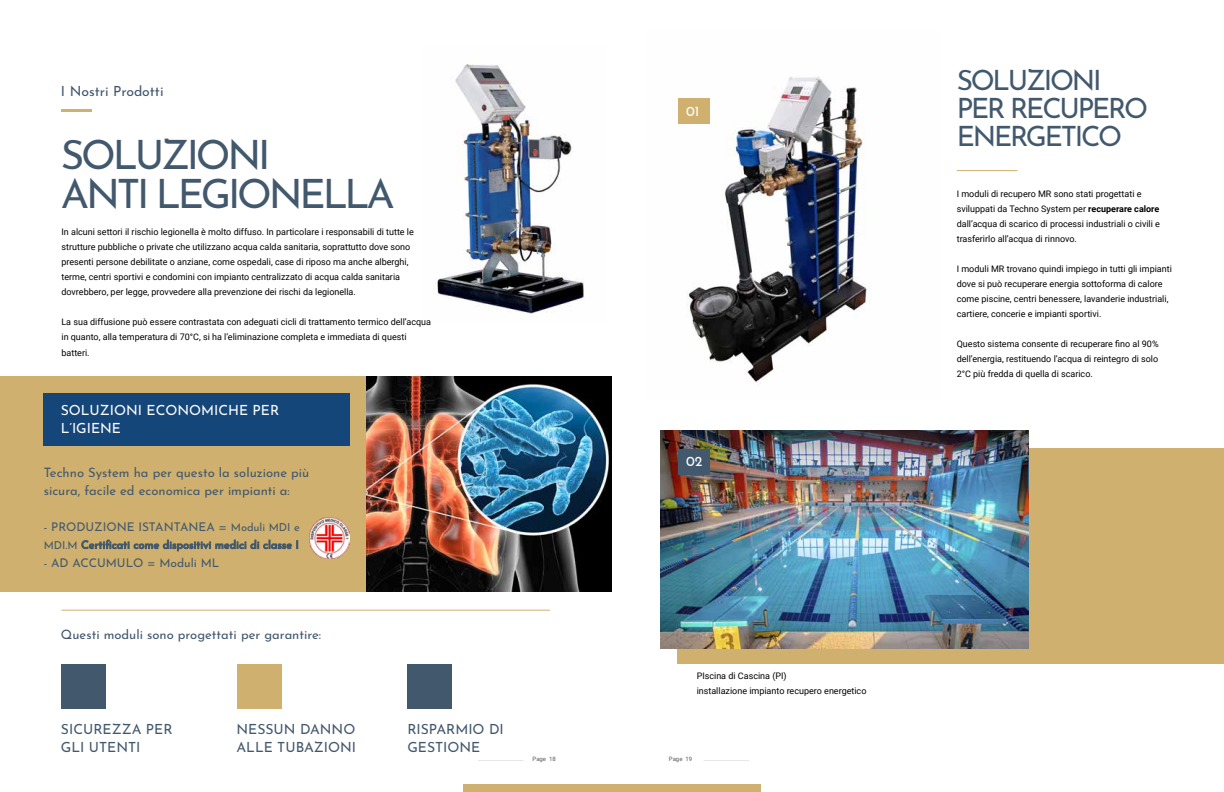
<style>
.page{position:relative;width:1224px;height:792px;background:#fff}
.page>*{position:absolute;margin:0;border:0;box-sizing:border-box;transform-origin:0 0}
.t1{font:40.5px "Josefin Sans";letter-spacing:-.08em;color:#42586d}
.t2{font:28px/28px "Josefin Sans";letter-spacing:-.08em;color:#42586d}
.t3{font:14px/18px "Josefin Sans";color:#42586d}
.t4{font:14px/18px "Josefin Sans";color:#fff}
.t5{font:13px/18px "Josefin Sans";color:#42586d}
.t6{font:12px "Josefin Sans";color:#42586d}
.t7{font:11px "Josefin Sans";color:#42586d}
.t8{font:9px/15px "Roboto";color:#000}
.t9{font:6px "Roboto";color:#58595b}
.s1{font-size:11px}
.s2{font-weight:700}
</style>
<div class="page">
<hr style="left:478px;top:760px;width:46px;height:1px;background:#e6e7e8">
<hr style="left:704px;top:760px;width:45px;height:1px;background:#e6e7e8">
<div style="left:464px;top:784px;width:148px;height:8px;background:#cfb06e"></div>
<div style="left:612px;top:784px;width:148px;height:8px;background:#cfb06e"></div>
<img style="left:678px;top:76px;width:189px;height:306px">
<img style="left:435px;top:64px;width:149px;height:253px">
<div style="left:0;top:377px;width:366px;height:215px;background:#cfb06e"></div>
<div style="left:678px;top:449px;width:546px;height:215px;background:#cfb06e"></div>
<div style="left:44px;top:394px;width:306px;height:52px;background:#154679"></div>
<hr style="left:61px;top:109px;width:31px;height:3px;background:#cfb06e">
<hr style="left:61px;top:610px;width:489px;height:1px;background:#cfb06e">
<div style="left:61px;top:664px;width:44px;height:44px;background:#42586d"></div>
<div style="left:237px;top:664px;width:45px;height:44px;background:#cfb06e"></div>
<div style="left:407px;top:664px;width:45px;height:44px;background:#42586d"></div>
<img style="left:660px;top:430px;width:369px;height:218px">
<hr style="left:957px;top:170px;width:60px;height:1px;background:#cfb06e">
<div style="left:678px;top:98px;width:32px;height:25px;background:#cfb06e"></div>
<div style="left:678px;top:449px;width:32px;height:25px;background:#42586d"></div>
<img style="left:366px;top:377px;width:246px;height:215px">
<img style="left:309px;top:518px;width:41px;height:40px">
<h3 class="t3" style="left:61px;top:81px;width:104px">I Nostri Prodotti</h3>
<h1 class="t1" style="left:61px;top:121px;width:211px">SOLUZIONI</h1>
<h1 class="t1" style="left:61px;top:160px;width:335px">ANTI LEGIONELLA</h1>
<p class="t8" style="left:61px;top:224px;width:354px">In alcuni settori il rischio legionella è molto diffuso. In particolare i responsabili di tutte le strutture pubbliche o private che utilizzano acqua calda sanitaria, soprattutto dove sono presenti persone debilitate o anziane, come ospedali, case di riposo ma anche alberghi, terme, centri sportivi e condomini con impianto centralizzato di acqua calda sanitaria dovrebbero, per legge, provvedere alla prevenzione dei rischi da legionella.</p>
<p class="t8" style="left:61px;top:314px;width:371px">La sua diffusione può essere contrastata con adeguati cicli di trattamento termico dell’acqua in quanto, alla temperatura di 70°C, si ha l’eliminazione completa e immediata di questi</p>
<p class="t8" style="left:61px;top:345px;width:30px">batteri.</p>
<h3 class="t4" style="left:61px;top:400px;width:220px">SOLUZIONI ECONOMICHE PER<br>L’IGIENE</h3>
<h3 class="t5" style="left:44px;top:461px;width:267px">Techno System ha per questo la soluzione più sicura, facile ed economica per impianti a:</h3>
<h3 class="t6" style="left:44px;top:516px;width:258px">- PRODUZIONE ISTANTANEA = <span class="s1">Moduli MDI e</span></h3>
<p class="t7" style="left:44px;top:536px;width:257px">MDI.M Certificati come dispositivi medici di classe I</p>
<h3 class="t6" style="left:44px;top:552px;width:177px">- AD ACCUMULO = Moduli ML</h3>
<h3 class="t5" style="left:61px;top:624px;width:262px">Questi moduli sono progettati per garantire:</h3>
<h3 class="t3" style="left:61px;top:718px;width:113px">SICUREZZA PER<br>GLI UTENTI</h3>
<h3 class="t3" style="left:236px;top:718px;width:121px">NESSUN DANNO<br>ALLE TUBAZIONI</h3>
<h3 class="t3" style="left:407px;top:718px;width:98px">RISPARMIO DI<br>GESTIONE</h3>
<h3 class="t4" style="left:686px;top:101px;width:15px">01</h3>
<h3 class="t4" style="left:686px;top:451px;width:18px">02</h3>
<p class="t8" style="left:697px;top:668px;width:171px">PIscina di Cascina (PI)<br>installazione impianto recupero energetico</p>
<p class="t9" style="left:533px;top:754px;width:25px">Page 18</p>
<p class="t9" style="left:669px;top:754px;width:25px">Page 19</p>
<h2 class="t2" style="left:957px;top:63px;width:193px">SOLUZIONI<br>PER RECUPERO<br>ENERGETICO</h2>
<p class="t8" style="left:957px;top:186px;width:205px">I moduli di recupero MR sono stati progettati e sviluppati da Techno System per <span class="s2">recuperare calore </span>dall’acqua di scarico di processi industriali o civili e trasferirlo all’acqua di rinnovo.</p>
<p class="t8" style="left:957px;top:261px;width:217px">I moduli MR trovano quindi impiego in tutti gli impianti dove si può recuperare energia sottoforma di calore come piscine, centri benessere, lavanderie industriali, cartiere, concerie e impianti sportivi.</p>
<p class="t8" style="left:957px;top:336px;width:203px;text-align:justify">Questo sistema consente di recuperare fino al 90% dell’energia, restituendo l’acqua di reintegro di solo 2°C più fredda di quella di scarico.</p>
</div>
